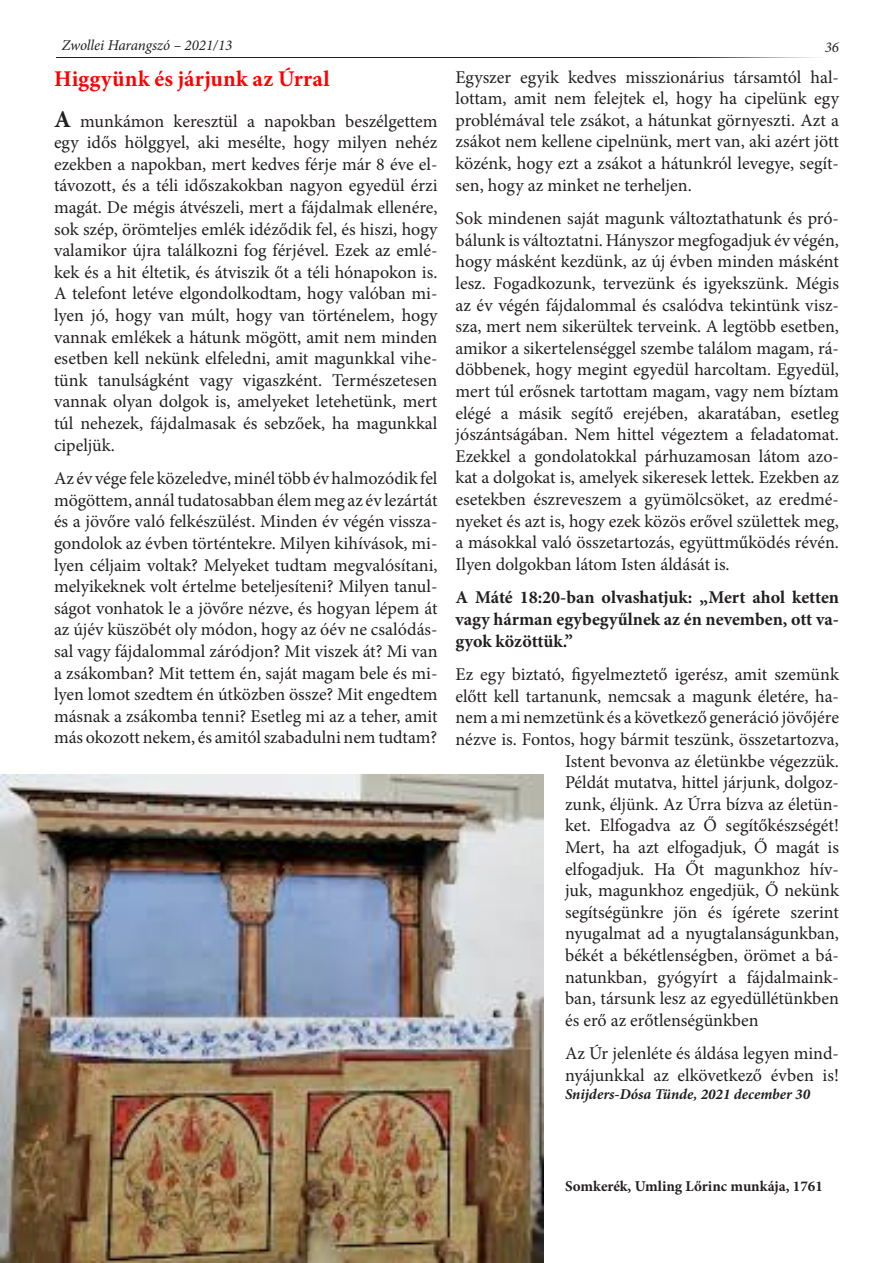
<style>
.page{position:relative;width:893px;height:1263px;background:#fff}
.page>*{position:absolute;margin:0;border:0;box-sizing:border-box;transform-origin:0 0}
.t1{font:700 22.5px "Minion Pro";letter-spacing:.01em;color:#f00}
.t2{font:18px/21.6px "Minion Pro";color:#231f20;text-align:justify}
.t3{font:700 18px/21.6px "Minion Pro";color:#231f20;text-align:justify}
.t4{font:italic 700 15px "Minion Pro";color:#231f20}
.t5{font:700 15px "Minion Pro";color:#231f20}
.t6{font:italic 15px "Minion Pro";letter-spacing:-.005em;color:#231f20}
.s1{font-weight:700;font-size:24px}
</style>
<div class="page">
<img style="left:57px;top:57px;width:761px;height:1px">
<img style="left:0;top:774px;width:544px;height:489px">
<p class="t6" style="left:62px;top:35px;width:172px">Zwollei Harangszó – 2021/13</p>
<p class="t6" style="left:825px;top:37px;width:16px">36</p>
<p class="t1" style="left:54px;top:63px;width:277px">Higgyünk és járjunk az Úrral</p>
<p class="t2" style="left:54px;top:110px;width:385px"><span class="s1">A</span> munkámon keresztül a napokban beszélgettem egy idős hölggyel, aki mesélte, hogy milyen nehéz ezekben a napokban, mert kedves férje már 8 éve el&shy;távozott, és a téli időszakokban nagyon egyedül érzi magát. De mégis átvészeli, mert a fájdalmak ellenére, sok szép, örömteljes emlék idéződik fel, és hiszi, hogy valamikor újra találkozni fog férjével. Ezek az emlé&shy;kek és a hit éltetik, és átviszik őt a téli hónapokon is.<br>A telefont letéve elgondolkodtam, hogy valóban mi&shy;lyen jó, hogy van múlt, hogy van történelem, hogy vannak emlékek a hátunk mögött, amit nem minden esetben kell nekünk elfeledni, amit magunkkal vihe&shy;tünk tanulságként vagy vigaszként. Természetesen vannak olyan dolgok is, amelyeket letehetünk, mert túl nehezek, fájdalmasak és sebzőek, ha magunkkal cipeljük.</p>
<p class="t2" style="left:54px;top:468px;width:385px">Az év vége fele közeledve, minél több év halmozódik fel mögöttem, annál tudatosabban élem meg az év lezártát és a jövőre való felkészülést. Minden év végén vissza&shy;gondolok az évben történtekre. Milyen kihívások, mi&shy;lyen céljaim voltak? Melyeket tudtam megvalósítani, melyikeknek volt értelme beteljesíteni? Milyen tanul&shy;ságot vonhatok le a jövőre nézve, és hogyan lépem át az újév küszöbét oly módon, hogy az óév ne csalódás&shy;sal vagy fájdalommal záródjon? Mit viszek át? Mi van a zsákomban? Mit tettem én, saját magam bele és mi&shy;lyen lomot szedtem én útközben össze? Mit engedtem másnak a zsákomba tenni? Esetleg mi az a teher, amit más okozott nekem, és amitól szabadulni nem tudtam?</p>
<p class="t2" style="left:455px;top:66px;width:385px">Egyszer egyik kedves misszionárius társamtól hal&shy;lottam, amit nem felejtek el, hogy ha cipelünk egy problémával tele zsákot, a hátunkat görnyeszti. Azt a zsákot nem kellene cipelnünk, mert van, aki azért jött közénk, hogy ezt a zsákot a hátunkról levegye, segít&shy;sen, hogy az minket ne terheljen.</p>
<p class="t2" style="left:455px;top:208px;width:385px">Sok mindenen saját magunk változtathatunk és pró&shy;bálunk is változtatni. Hányszor megfogadjuk év végén, hogy másként kezdünk, az új évben minden másként lesz. Fogadkozunk, tervezünk és igyekszünk. Mégis az év végén fájdalommal és csalódva tekintünk vis - sza, mert nem sikerültek terveink. A legtöbb esetben, amikor a sikertelenséggel szembe találom magam, rá&shy;döbbenek, hogy megint egyedül harcoltam. Egyedül, mert túl erősnek tartottam magam, vagy nem bíztam elégé a másik segítő erejében, akaratában, esetleg jószántságában. Nem hittel végeztem a feladatomat.<br>Ezekkel a gondolatokkal párhuzamosan látom azo&shy;kat a dolgokat is, amelyek sikeresek lettek. Ezekben az esetekben észreveszem a gyümölcsöket, az eredmé&shy;nyeket és azt is, hogy ezek közös erővel születtek meg, a másokkal való összetartozás, együttműködés révén.<br>Ilyen dolgokban látom Isten áldását is.</p>
<p class="t3" style="left:455px;top:587px;width:385px">A Máté 18:20-ban olvashatjuk: „Mert ahol ketten vagy hárman egybegyűlnek az én nevemben, ott va&shy;gyok közöttük.”</p>
<p class="t2" style="left:455px;top:664px;width:385px">Ez egy biztató, figyelmeztető igerész, amit szemünk</p>
<p class="t2" style="left:455px;top:685px;width:385px">előtt kell tartanunk, nemcsak a magunk életére, ha-</p>
<p class="t2" style="left:455px;top:707px;width:385px">nem a mi nemzetünk és a következő generáció jövőjére</p>
<p class="t2" style="left:455px;top:728px;width:385px">nézve is. Fontos, hogy bármit teszünk, összetartozva,</p>
<p class="t2" style="left:565px;top:750px;width:275px">Istent bevonva az életünkbe végezzük.</p>
<p class="t2" style="left:565px;top:772px;width:275px">Példát mutatva, hittel járjunk, dolgoz-</p>
<p class="t2" style="left:565px;top:793px;width:275px">zunk, éljünk. Az Úrra bízva az életün-</p>
<p class="t2" style="left:565px;top:815px;width:275px">ket. Elfogadva az Ő segítőkészségét!</p>
<p class="t2" style="left:565px;top:836px;width:275px">Mert, ha azt elfogadjuk, Ő magát is</p>
<p class="t2" style="left:565px;top:858px;width:275px">elfogadjuk. Ha Őt magunkhoz hív-</p>
<p class="t2" style="left:565px;top:880px;width:275px">juk, magunkhoz engedjük, Ő nekünk</p>
<p class="t2" style="left:565px;top:901px;width:275px">segítségünkre jön és ígérete szerint</p>
<p class="t2" style="left:565px;top:923px;width:275px">nyugalmat ad a nyugtalanságunkban,</p>
<p class="t2" style="left:565px;top:944px;width:275px">békét a békétlenségben, örömet a bá-</p>
<p class="t2" style="left:565px;top:966px;width:275px">natunkban, gyógyírt a fájdalmaink-</p>
<p class="t2" style="left:565px;top:988px;width:275px">ban, társunk lesz az egyedüllétünkben</p>
<p class="t2" style="left:565px;top:1009px;width:195px">és erő az erőtlenségünkben</p>
<p class="t2" style="left:565px;top:1043px;width:275px">Az Úr jelenléte és áldása legyen mind&shy;nyájunkkal az elkövetkező évben is!</p>
<p class="t4" style="left:565px;top:1083px;width:247px">Snijders-Dósa Tünde, 2021 december 30</p>
<p class="t5" style="left:565px;top:1175px;width:259px">Somkerék, Umling Lőrinc munkája, 1761</p>
</div>
